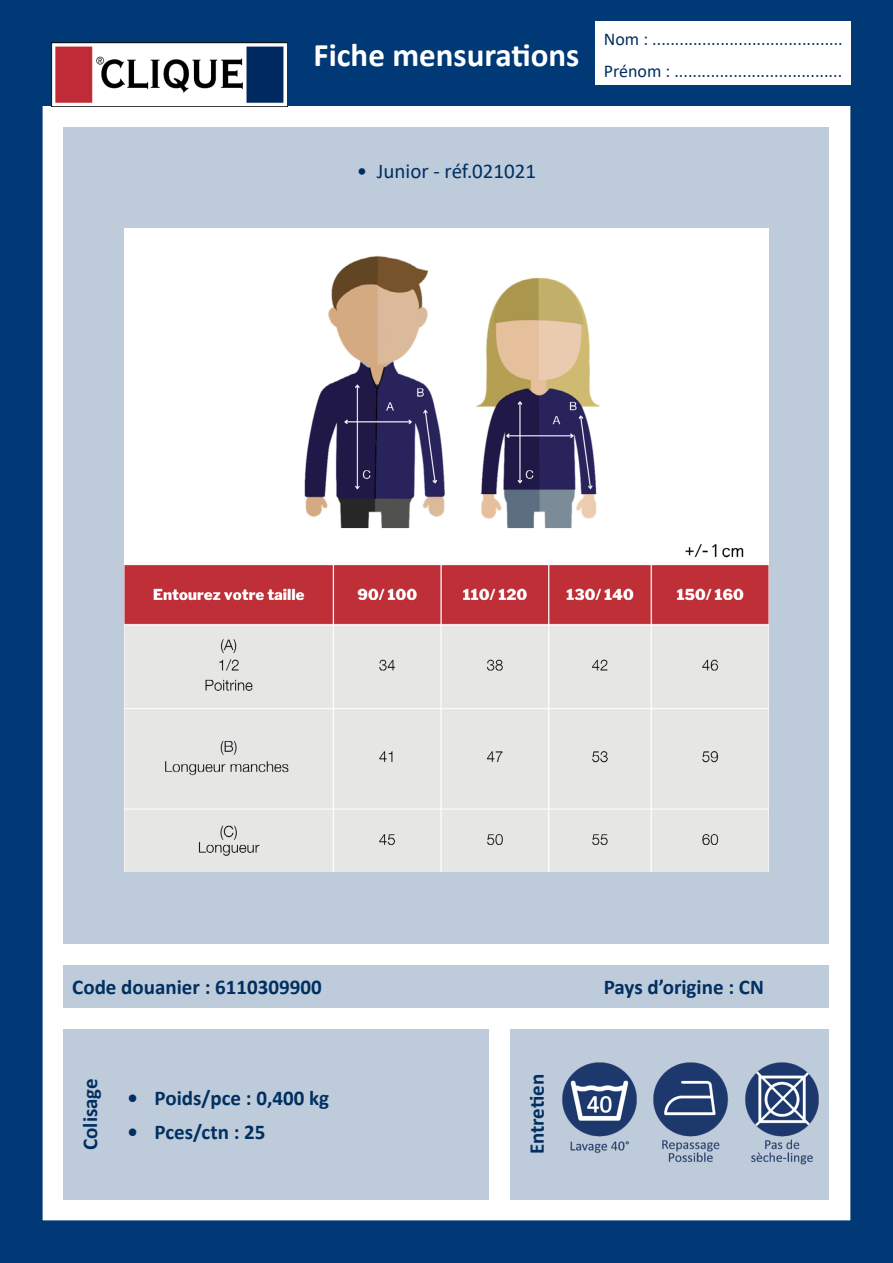
<style>
.page{position:relative;width:893px;height:1263px;background:#fff}
.page>*{position:absolute;margin:0;border:0;box-sizing:border-box;transform-origin:0 0}
.t1{font:700 33px "Calibri";color:#fff}
.t2{font:700 21px "Calibri";color:#002f60}
.t3{font:21px "Calibri";color:#002f60}
.t4{font:18px/32px "Calibri";color:#002f60}
</style>
<div class="page">
<div style="left:0;top:0;width:893px;height:1263px;border:43px solid #003976"></div>
<div style="left:34px;top:43px;width:829px;height:63px;background:#003976"></div>
<img style="left:51px;top:43px;width:237px;height:63px">
<div style="left:595px;top:21px;width:255px;height:64px;background:#fff"></div>
<div style="left:64px;top:965px;width:765px;height:43px;background:#bdcbdb"></div>
<div style="left:64px;top:1029px;width:425px;height:170px;background:#bdcbdb"></div>
<div style="left:510px;top:1029px;width:319px;height:170px;background:#bdcbdb"></div>
<div style="left:64px;top:128px;width:765px;height:816px;background:#bdcbdb"></div>
<img style="left:653px;top:1062px;width:75px;height:100px">
<img style="left:562px;top:1062px;width:75px;height:91px">
<img style="left:745px;top:1062px;width:74px;height:103px">
<img style="left:125px;top:228px;width:643px;height:643px">
<h1 class="t1" style="left:314px;top:31px;width:267px">Fiche mensurations</h1>
<p class="t4" style="left:604px;top:23px;width:240px">Nom : ..........................................<br>Prénom : .....................................</p>
<p class="t3" style="left:357px;top:156px;width:181px">• Junior - réf.021021</p>
<p class="t2" style="left:72px;top:973px;width:251px">Code douanier : 6110309900</p>
<p class="t2" style="left:75px;top:1150px;width:73px;rotate:-90deg">Colisage</p>
<p class="t2" style="left:522px;top:1154px;width:82px;rotate:-90deg">Entretien</p>
<p class="t2" style="left:128px;top:1083px;width:203px">• Poids/pce : 0,400 kg</p>
<p class="t2" style="left:128px;top:1117px;width:139px">• Pces/ctn : 25</p>
<p class="t2" style="left:604px;top:973px;width:162px">Pays d’origine : CN</p>
</div>
